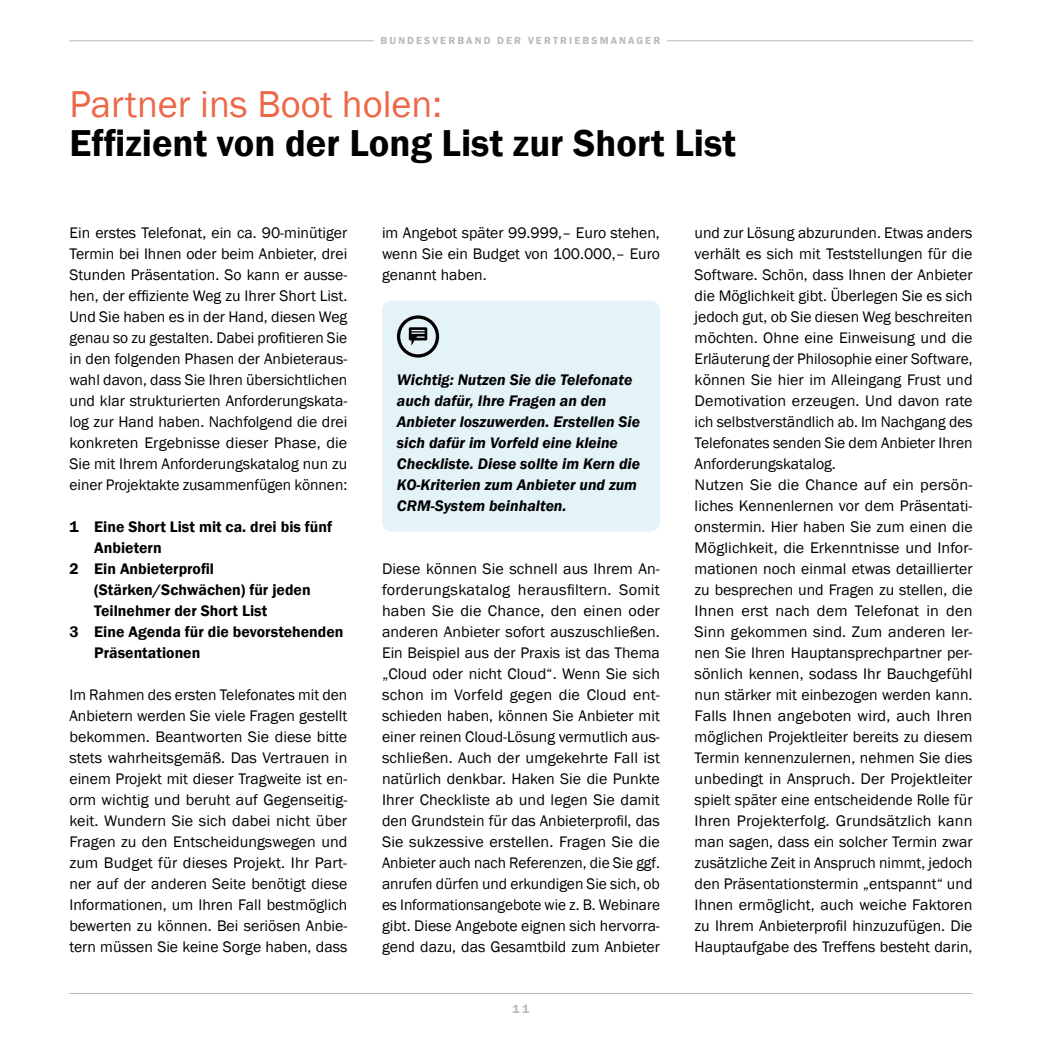
<style>
.page{position:relative;width:1042px;height:1042px;background:#fff}
.page>*{position:absolute;margin:0;border:0;box-sizing:border-box;transform-origin:0 0}
.t1{font:600 38.5px "Franklin Gothic";color:#000}
.t2{font:38.5px "Franklin Gothic";color:#ed6849}
.t3{font:15.75px/21px "Franklin Gothic";color:#000;text-align:justify}
.t4{font:italic 600 15.75px/21px "Franklin Gothic";color:#000}
.t5{font:600 15.75px "Franklin Gothic";color:#000}
.t6{font:600 12.25px "Franklin Gothic";color:#b3bcb5}
.t7{font:600 10.5px "Franklin Gothic";letter-spacing:.2em;color:#b3bcb5}
</style>
<div class="page">
<hr style="left:69px;top:40px;width:903px;height:1px;background:#b3bcb5">
<div style="left:374px;top:37px;width:293px;height:8px;background:#fff"></div>
<hr style="left:69px;top:993px;width:903px;height:1px;background:#b3bcb5">
<div style="left:382px;top:300px;width:278px;height:231px;background:#e4f3f8;border-radius:10px"></div>
<svg style="left:397px;top:315px;width:42px;height:42px"></svg>
<p class="t7" style="left:380px;top:34px;width:281px">Bundesverband der Vertriebsmanager</p>
<h1 class="t2" style="left:69px;top:81px;width:374px">Partner ins Boot holen:</h1>
<h1 class="t1" style="left:69px;top:119px;width:668px">Effizient von der Long List zur Short List</h1>
<p class="t3" style="left:69px;top:222px;width:279px">Ein erstes Telefonat, ein ca. 90-minütiger Termin bei Ihnen oder beim Anbieter, drei Stunden Präsentation. So kann er ausse&shy;hen, der effiziente Weg zu Ihrer Short List.<br>Und Sie haben es in der Hand, diesen Weg genau so zu gestalten. Dabei profitieren Sie in den folgenden Phasen der Anbieteraus&shy;wahl davon, dass Sie Ihren übersichtlichen und klar strukturierten Anforderungskata&shy;log zur Hand haben. Nachfolgend die drei konkreten Ergebnisse dieser Phase, die Sie mit Ihrem Anforderungskatalog nun zu einer Projektakte zusammenfügen können:</p>
<p class="t5" style="left:69px;top:516px;width:264px">1 Eine Short List mit ca. drei bis fünf</p>
<p class="t5" style="left:94px;top:537px;width:69px">Anbietern</p>
<p class="t5" style="left:69px;top:558px;width:146px">2 Ein Anbieterprofil</p>
<p class="t5" style="left:94px;top:579px;width:218px">(Stärken/Schwächen) für jeden</p>
<p class="t5" style="left:94px;top:600px;width:175px">Teilnehmer der Short List</p>
<p class="t5" style="left:69px;top:621px;width:275px">3 Eine Agenda für die bevorstehenden</p>
<p class="t5" style="left:94px;top:642px;width:108px">Präsentationen</p>
<p class="t3" style="left:69px;top:684px;width:279px">Im Rahmen des ersten Telefonates mit den Anbietern werden Sie viele Fragen gestellt bekommen. Beantworten Sie diese bitte stets wahrheitsgemäß. Das Vertrauen in einem Projekt mit dieser Tragweite ist en&shy;orm wichtig und beruht auf Gegenseitig&shy;keit. Wundern Sie sich dabei nicht über Fragen zu den Entscheidungswegen und zum Budget für dieses Projekt. Ihr Part&shy;ner auf der anderen Seite benötigt diese Informationen, um Ihren Fall bestmöglich bewerten zu können. Bei seriösen Anbie&shy;tern müssen Sie keine Sorge haben, dass</p>
<p class="t3" style="left:382px;top:222px;width:279px">im Angebot später 99.999,– Euro stehen, wenn Sie ein Budget von 100.000,– Euro genannt haben.</p>
<p class="t4" style="left:397px;top:369px;width:245px">Wichtig: Nutzen Sie die Telefonate auch dafür, Ihre Fragen an den Anbieter loszuwerden. Erstellen Sie sich dafür im Vorfeld eine kleine Checkliste. Diese sollte im Kern die KO-Kriterien zum Anbieter und zum CRM-System beinhalten.</p>
<p class="t3" style="left:382px;top:558px;width:279px">Diese können Sie schnell aus Ihrem An&shy;forderungskatalog herausfiltern. Somit haben Sie die Chance, den einen oder anderen Anbieter sofort auszuschließen.<br>Ein Beispiel aus der Praxis ist das Thema „Cloud oder nicht Cloud“. Wenn Sie sich schon im Vorfeld gegen die Cloud ent&shy;schieden haben, können Sie Anbieter mit einer reinen Cloud-Lösung vermutlich aus&shy;schließen. Auch der umgekehrte Fall ist natürlich denkbar. Haken Sie die Punkte Ihrer Checkliste ab und legen Sie damit den Grundstein für das Anbieterprofil, das Sie sukzessive erstellen. Fragen Sie die Anbieter auch nach Referenzen, die Sie ggf. anrufen dürfen und erkundigen Sie sich, ob es Informationsangebote wie z. B. Webinare gibt. Diese Angebote eignen sich hervorra&shy;gend dazu, das Gesamtbild zum Anbieter</p>
<p class="t6" style="left:512px;top:1002px;width:18px">11</p>
<p class="t3" style="left:694px;top:222px;width:279px;text-align:left">und zur Lösung abzurunden. Etwas anders verhält es sich mit Teststellungen für die Software. Schön, dass Ihnen der Anbieter die Möglichkeit gibt. Überlegen Sie es sich jedoch gut, ob Sie diesen Weg beschreiten möchten. Ohne eine Einweisung und die Erläuterung der Philosophie einer Software, können Sie hier im Alleingang Frust und Demotivation erzeugen. Und davon rate ich selbstverständlich ab. Im Nachgang des Telefonates senden Sie dem Anbieter Ihren Anforderungskatalog.<br>Nutzen Sie die Chance auf ein persön&shy;liches Kennenlernen vor dem Präsentati&shy;onstermin. Hier haben Sie zum einen die Möglichkeit, die Erkenntnisse und Infor&shy;mationen noch einmal etwas detaillierter zu besprechen und Fragen zu stellen, die Ihnen erst nach dem Telefonat in den Sinn gekommen sind. Zum anderen ler&shy;nen Sie Ihren Hauptansprechpartner per&shy;sönlich kennen, sodass Ihr Bauchgefühl nun stärker mit einbezogen werden kann.<br>Falls Ihnen angeboten wird, auch Ihren möglichen Projektleiter bereits zu diesem Termin kennenzulernen, nehmen Sie dies unbedingt in Anspruch. Der Projektleiter spielt später eine entscheidende Rolle für Ihren Projekterfolg. Grundsätzlich kann man sagen, dass ein solcher Termin zwar zusätzliche Zeit in Anspruch nimmt, jedoch den Präsentationstermin „entspannt“ und Ihnen ermöglicht, auch weiche Faktoren zu Ihrem Anbieterprofil hinzuzufügen. Die Hauptaufgabe des Treffens besteht darin,</p>
</div>
